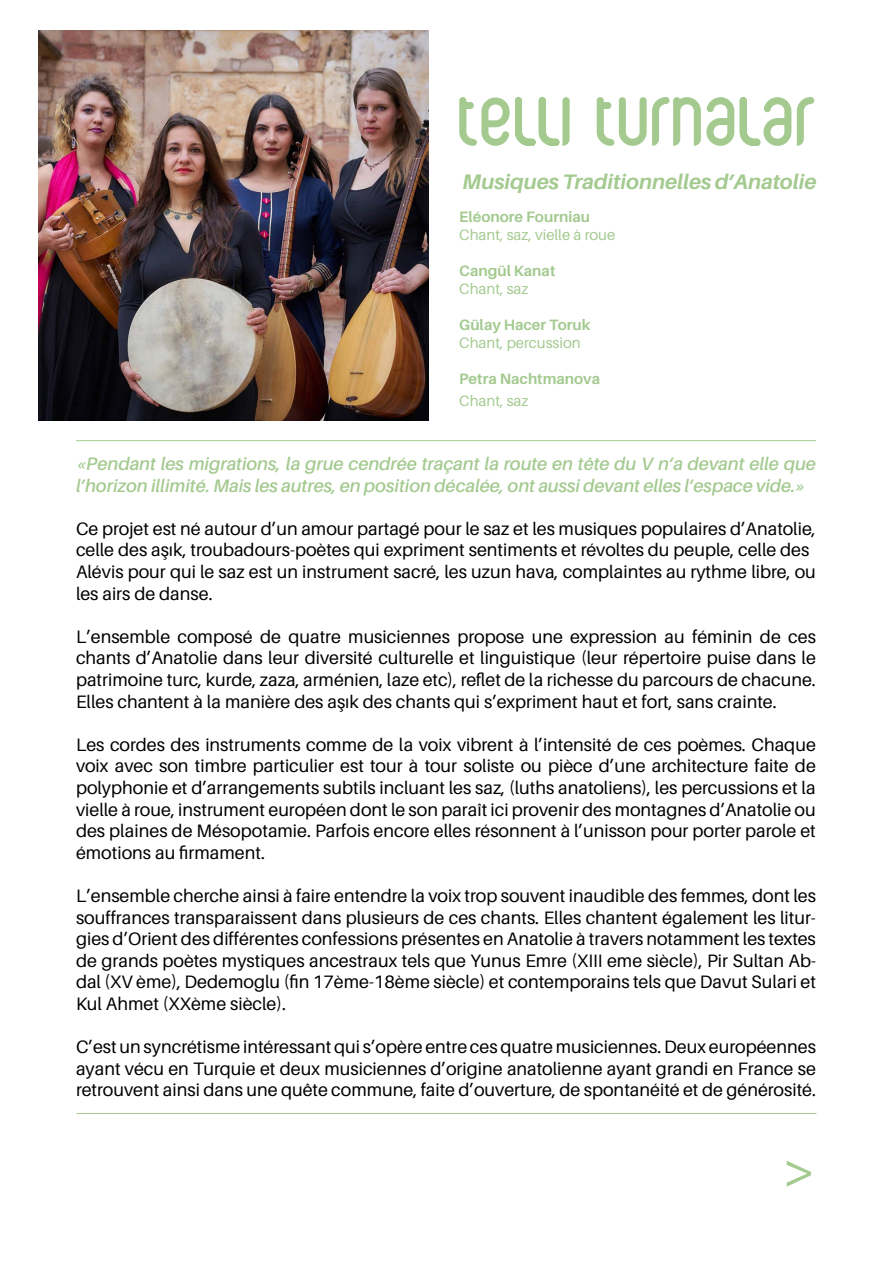
<style>
.page{position:relative;width:893px;height:1263px;background:#fff}
.page>*{position:absolute;margin:0;border:0;box-sizing:border-box;transform-origin:0 0}
.t1{font:90px "Corpus Care";color:#a4ca90}
.t2{font:54px "Brela";color:#a4ca90}
.t3{font:italic 700 21px "Aileron";color:#a4ca90}
.t4{font:18px/21.6px "Aileron";color:#000;text-align:justify}
.t5{font:italic 600 18px/21.6px "Aileron";color:#a4ca90}
.t6{font:700 15px "Aileron";color:#a4ca90}
.t7{font:15px "Aileron";color:#a4ca90}
</style>
<div class="page">
<hr style="left:76px;top:440px;width:740px;height:1px;background:#a4ca90">
<hr style="left:77px;top:1113px;width:739px;height:1px;background:#a4ca90">
<img style="left:38px;top:30px;width:390px;height:390px">
<h1 class="t1" style="left:459px;top:88px;width:360px">TELLI TURNALAR</h1>
<p class="t3" style="left:463px;top:170px;width:355px">Musiques Traditionnelles d’Anatolie</p>
<p class="t6" style="left:459px;top:208px;width:132px">Eléonore Fourniau</p>
<p class="t7" style="left:459px;top:227px;width:158px">Chant, saz, vielle à roue</p>
<p class="t6" style="left:459px;top:262px;width:98px">Cangül Kanat</p>
<p class="t7" style="left:459px;top:281px;width:71px">Chant, saz</p>
<p class="t6" style="left:459px;top:316px;width:133px">Gülay Hacer Toruk</p>
<p class="t7" style="left:459px;top:335px;width:123px">Chant, percussion</p>
<p class="t6" style="left:459px;top:370px;width:142px">Petra Nachtmanova</p>
<p class="t7" style="left:459px;top:392px;width:71px">Chant, saz</p>
<p class="t5" style="left:76px;top:453px;width:741px">«Pendant les migrations, la grue cendrée traçant la route en tête du V n’a devant elle que l’horizon illimité. Mais les autres, en position décalée, ont aussi devant elles l’espace vide.»</p>
<p class="t4" style="left:76px;top:518px;width:741px;text-align:left">Ce projet est né autour d’un amour partagé pour le saz et les musiques populaires d’Anatolie, celle des aşık, troubadours-poètes qui expriment sentiments et révoltes du peuple, celle des Alévis pour qui le saz est un instrument sacré, les uzun hava, complaintes au rythme libre, ou les airs de danse.</p>
<p class="t4" style="left:76px;top:626px;width:741px">L’ensemble composé de quatre musiciennes propose une expression au féminin de ces chants d’Anatolie dans leur diversité culturelle et linguistique (leur répertoire puise dans le patrimoine turc, kurde, zaza, arménien, laze etc), reflet de la richesse du parcours de chacune.<br>Elles chantent à la manière des aşık des chants qui s’expriment haut et fort, sans crainte.</p>
<p class="t4" style="left:76px;top:734px;width:741px">Les cordes des instruments comme de la voix vibrent à l’intensité de ces poèmes. Chaque voix avec son timbre particulier est tour à tour soliste ou pièce d’une architecture faite de polyphonie et d’arrangements subtils incluant les saz, (luths anatoliens), les percussions et la vielle à roue, instrument européen dont le son paraît ici provenir des montagnes d’Anatolie ou des plaines de Mésopotamie. Parfois encore elles résonnent à l’unisson pour porter parole et émotions au firmament.</p>
<p class="t4" style="left:76px;top:885px;width:741px">L’ensemble cherche ainsi à faire entendre la voix trop souvent inaudible des femmes, dont les souffrances transparaissent dans plusieurs de ces chants. Elles chantent également les litur&shy;gies d’Orient des différentes confessions présentes en Anatolie à travers notamment les textes de grands poètes mystiques ancestraux tels que Yunus Emre (XIII eme siècle), Pir Sultan Ab&shy;dal (XV ème), Dedemoglu (fin 17ème-18ème siècle) et contemporains tels que Davut Sulari et Kul Ahmet (XXème siècle).</p>
<p class="t4" style="left:76px;top:1036px;width:741px">C’est un syncrétisme intéressant qui s’opère entre ces quatre musiciennes. Deux européennes ayant vécu en Turquie et deux musiciennes d’origine anatolienne ayant grandi en France se retrouvent ainsi dans une quête commune, faite d’ouverture, de spontanéité et de générosité.</p>
<h2 class="t2" style="left:784px;top:1135px;width:30px">&gt;</h2>
</div>
